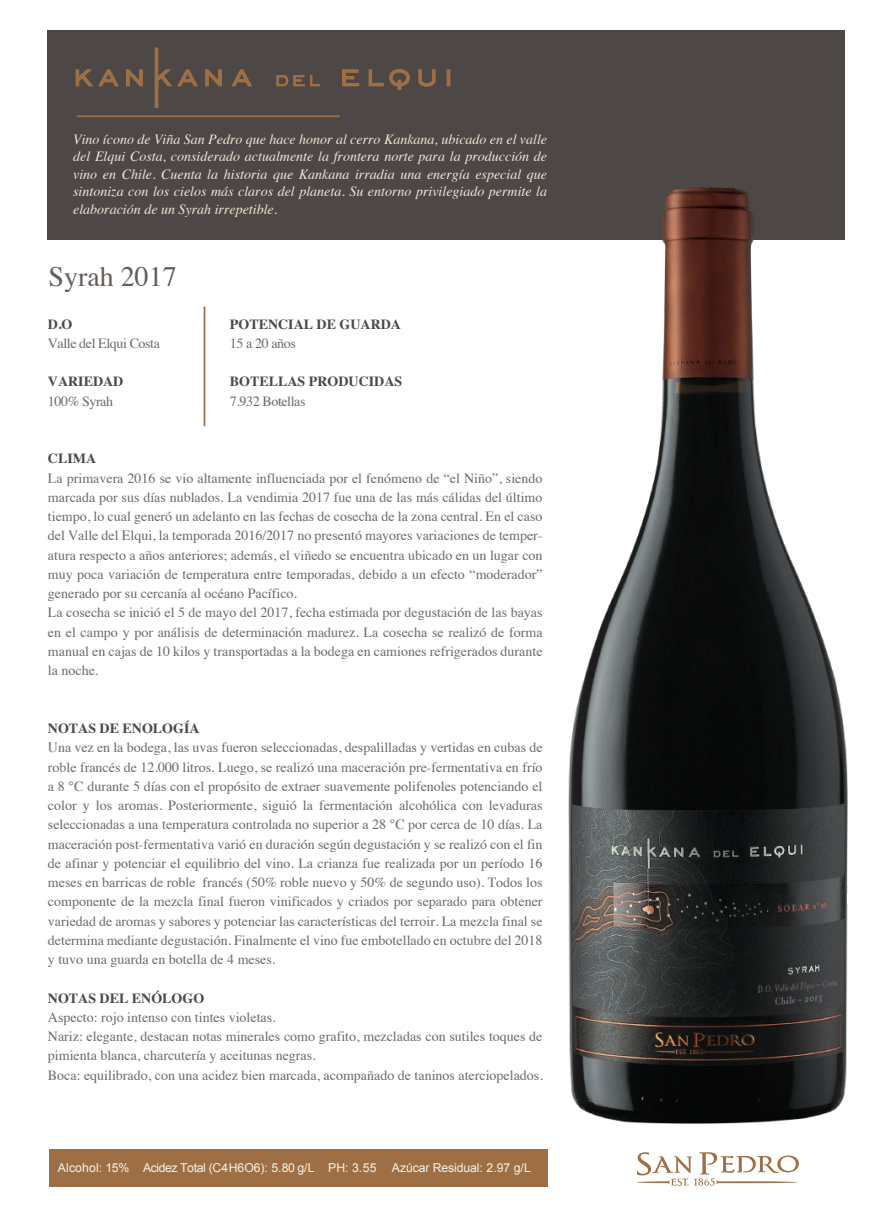
<style>
.page{position:relative;width:893px;height:1216px;background:#fff}
.page>*{position:absolute;margin:0;border:0;box-sizing:border-box;transform-origin:0 0}
.t1{font:28px "Times";color:#635d59}
.t2{font:14px/19.2px "Times";color:#6e6967}
.t3{font:italic 14px/17.5px "Times";color:#efe8d8;text-align:justify}
.t4{font:700 14px "Times";color:#4d4846}
.t5{font:14px "Times";letter-spacing:-.03em;color:#6e6967}
.t6{font:12.25px "Arial";letter-spacing:-.01em;color:#f6f2e8}
</style>
<div class="page">
<div style="left:47px;top:30px;width:798px;height:209px;background:#4d4846"></div>
<hr style="left:77px;top:115px;width:263px;height:2px;background:#9e6f44">
<img style="left:569px;top:187px;width:278px;height:936px">
<svg style="left:76px;top:48px;width:374px;height:60px"></svg>
<svg style="left:637px;top:1152px;width:162px;height:33px"></svg>
<div style="left:50px;top:1149px;width:498px;height:37px;background:#9e6f44"></div>
<hr style="left:204px;top:306px;width:1px;height:120px;background:#9e6f44">
<p class="t3" style="left:73px;top:129px;width:475px">Vino ícono de Viña San Pedro que hace honor al cerro Kankana, ubicado en el valle del Elqui Costa, considerado actualmente la frontera norte para la producción de vino en Chile. Cuenta la historia que Kankana irradia una energía especial que sintoniza con los cielos más claros del planeta. Su entorno privilegiado permite la elaboración de un Syrah irrepetible.</p>
<h1 class="t1" style="left:49px;top:250px;width:130px">Syrah 2017</h1>
<p class="t4" style="left:48px;top:310px;width:26px">D.O</p>
<p class="t5" style="left:48px;top:330px;width:114px">Valle del Elqui Costa</p>
<p class="t4" style="left:48px;top:368px;width:77px">VARIEDAD</p>
<p class="t5" style="left:48px;top:388px;width:67px">100% Syrah</p>
<p class="t4" style="left:230px;top:310px;width:173px">POTENCIAL DE GUARDA</p>
<p class="t2" style="left:230px;top:332px;width:67px">15 a 20 años</p>
<p class="t4" style="left:230px;top:368px;width:174px">BOTELLAS PRODUCIDAS</p>
<p class="t5" style="left:230px;top:388px;width:77px">7.932 Botellas</p>
<p class="t4" style="left:48px;top:445px;width:50px">CLIMA</p>
<p class="t2" style="left:48px;top:467px;width:496px">La primavera 2016 se vio altamente influenciada por el fenómeno de “el Niño”, siendo marcada por sus días nublados. La vendimia 2017 fue una de las más cálidas del último tiempo, lo cual generó un adelanto en las fechas de cosecha de la zona central. En el caso del Valle del Elqui, la temporada 2016/2017 no presentó mayores variaciones de temper&shy;atura respecto a años anteriores; además, el viñedo se encuentra ubicado en un lugar con muy poca variación de temperatura entre temporadas, debido a un efecto “moderador” generado por su cercanía al océano Pacífico.<br>La cosecha se inició el 5 de mayo del 2017, fecha estimada por degustación de las bayas en el campo y por análisis de determinación madurez. La cosecha se realizó de forma manual en cajas de 10 kilos y transportadas a la bodega en camiones refrigerados durante la noche.</p>
<p class="t4" style="left:48px;top:715px;width:153px">NOTAS DE ENOLOGÍA</p>
<p class="t2" style="left:48px;top:736px;width:496px;text-align:justify">Una vez en la bodega, las uvas fueron seleccionadas, despalilladas y vertidas en cubas de roble francés de 12.000 litros. Luego, se realizó una maceración pre-fermentativa en frío a 8 °C durante 5 días con el propósito de extraer suavemente polifenoles potenciando el color y los aromas. Posteriormente, siguió la fermentación alcohólica con levaduras seleccionadas a una temperatura controlada no superior a 28 °C por cerca de 10 días. La maceración post-fermentativa varió en duración según degustación y se realizó con el fin de afinar y potenciar el equilibrio del vino. La crianza fue realizada por un período 16 meses en barricas de roble francés (50% roble nuevo y 50% de segundo uso). Todos los componente de la mezcla final fueron vinificados y criados por separado para obtener variedad de aromas y sabores y potenciar las características del terroir. La mezcla final se determina mediante degustación. Finalmente el vino fue embotellado en octubre del 2018 y tuvo una guarda en botella de 4 meses.</p>
<p class="t4" style="left:48px;top:984px;width:158px">NOTAS DEL ENÓLOGO</p>
<p class="t2" style="left:48px;top:1006px;width:496px">Aspecto: rojo intenso con tintes violetas.<br>Nariz: elegante, destacan notas minerales como grafito, mezcladas con sutiles toques de pimienta blanca, charcutería y aceitunas negras.<br>Boca: equilibrado, con una acidez bien marcada, acompañado de taninos aterciopelados.</p>
<p class="t6" style="left:58px;top:1159px;width:474px">Alcohol: 15% Acidez Total (C4H6O6): 5.80 g/L PH: 3.55 Azúcar Residual: 2.97 g/L</p>
</div>
